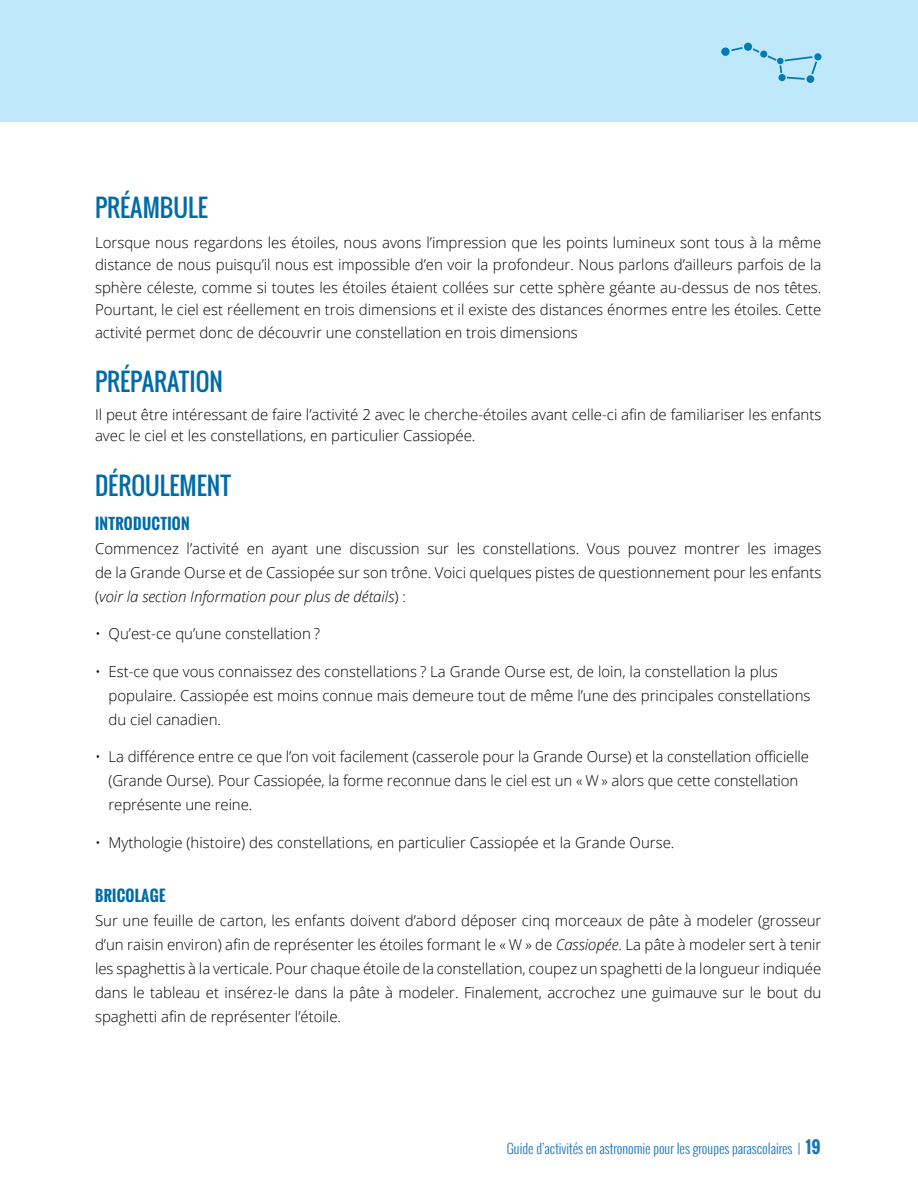
<style>
.page{position:relative;width:918px;height:1188px;background:#fff}
.page>*{position:absolute;margin:0;border:0;box-sizing:border-box;transform-origin:0 0}
.t1{font:24px "Oswald";color:#006ba7}
.t2{font:300 15px/24px "Open Sans";color:#000;text-align:justify}
.t3{font:700 15px "Oswald";letter-spacing:.02em;color:#006ba7}
.t4{font:300 13.5px "Oswald";color:#1c75bc}
.s1{font-style:italic}
.s2{font-weight:700;font-size:16.5px}
</style>
<div class="page">
<div style="left:0;top:0;width:918px;height:122px;background:#c0e8fb"></div>
<div style="left:721px;top:47px;width:9px;height:9px;background:#007bb6;border-radius:50%"></div>
<div style="left:744px;top:43px;width:8px;height:8px;background:#007bb6;border-radius:50%"></div>
<div style="left:807px;top:75px;width:7px;height:8px;background:#007bb6;border-radius:50%"></div>
<div style="left:814px;top:53px;width:7px;height:7px;background:#007bb6;border-radius:50%"></div>
<div style="left:760px;top:51px;width:7px;height:7px;background:#007bb6;border-radius:50%"></div>
<svg style="left:731px;top:47px;width:12px;height:4px"></svg>
<svg style="left:768px;top:55px;width:49px;height:25px"></svg>
<svg style="left:753px;top:48px;width:6px;height:5px"></svg>
<h1 class="t1" style="left:95px;top:190px;width:114px">PRÉAMBULE</h1>
<p class="t2" style="left:95px;top:230px;width:728px;line-height:22.5px">Lorsque nous regardons les étoiles, nous avons l’impression que les points lumineux sont tous à la même distance de nous puisqu’il nous est impossible d’en voir la profondeur. Nous parlons d’ailleurs parfois de la sphère céleste, comme si toutes les étoiles étaient collées sur cette sphère géante au-dessus de nos têtes.<br>Pourtant, le ciel est réellement en trois dimensions et il existe des distances énormes entre les étoiles. Cette activité permet donc de découvrir une constellation en trois dimensions</p>
<h1 class="t1" style="left:95px;top:364px;width:130px">PRÉPARATION</h1>
<p class="t2" style="left:95px;top:404px;width:728px;line-height:21px">Il peut être intéressant de faire l’activité 2 avec le cherche-étoiles avant celle-ci afin de familiariser les enfants avec le ciel et les constellations, en particulier Cassiopée.</p>
<h1 class="t1" style="left:95px;top:467px;width:137px">DÉROULEMENT</h1>
<p class="t3" style="left:95px;top:512px;width:96px">INTRODUCTION</p>
<p class="t2" style="left:95px;top:536px;width:728px">Commencez l’activité en ayant une discussion sur les constellations. Vous pouvez montrer les images de la Grande Ourse et de Cassiopée sur son trône. Voici quelques pistes de questionnement pour les enfants (<span class="s1">voir la section Information pour plus de détails</span>) :</p>
<p class="t2" style="left:95px;top:621px;width:227px">• Qu’est-ce qu’une constellation ?</p>
<p class="t2" style="left:109px;top:659px;width:703px;text-align:left;text-indent:-14px">• Est-ce que vous connaissez des constellations ? La Grande Ourse est, de loin, la constellation la plus populaire. Cassiopée est moins connue mais demeure tout de même l’une des principales constellations du ciel canadien.</p>
<p class="t2" style="left:109px;top:744px;width:702px;text-align:left;text-indent:-14px">• La différence entre ce que l’on voit facilement (casserole pour la Grande Ourse) et la constellation officielle (Grande Ourse). Pour Cassiopée, la forme reconnue dans le ciel est un « W » alors que cette constellation représente une reine.</p>
<p class="t2" style="left:95px;top:830px;width:581px">• Mythologie (histoire) des constellations, en particulier Cassiopée et la Grande Ourse.</p>
<p class="t3" style="left:95px;top:884px;width:72px">BRICOLAGE</p>
<p class="t2" style="left:95px;top:908px;width:728px">Sur une feuille de carton, les enfants doivent d’abord déposer cinq morceaux de pâte à modeler (grosseur d’un raisin environ) afin de représenter les étoiles formant le « W » de <span class="s1">Cassiopée</span>. La pâte à modeler sert à tenir les spaghettis à la verticale. Pour chaque étoile de la constellation, coupez un spaghetti de la longueur indiquée dans le tableau et insérez-le dans la pâte à modeler. Finalement, accrochez une guimauve sur le bout du spaghetti afin de représenter l’étoile.</p>
<p class="t4" style="left:507px;top:1138px;width:315px">Guide d’activités en astronomie pour les groupes parascolaires | <span class="s2">19</span></p>
</div>
